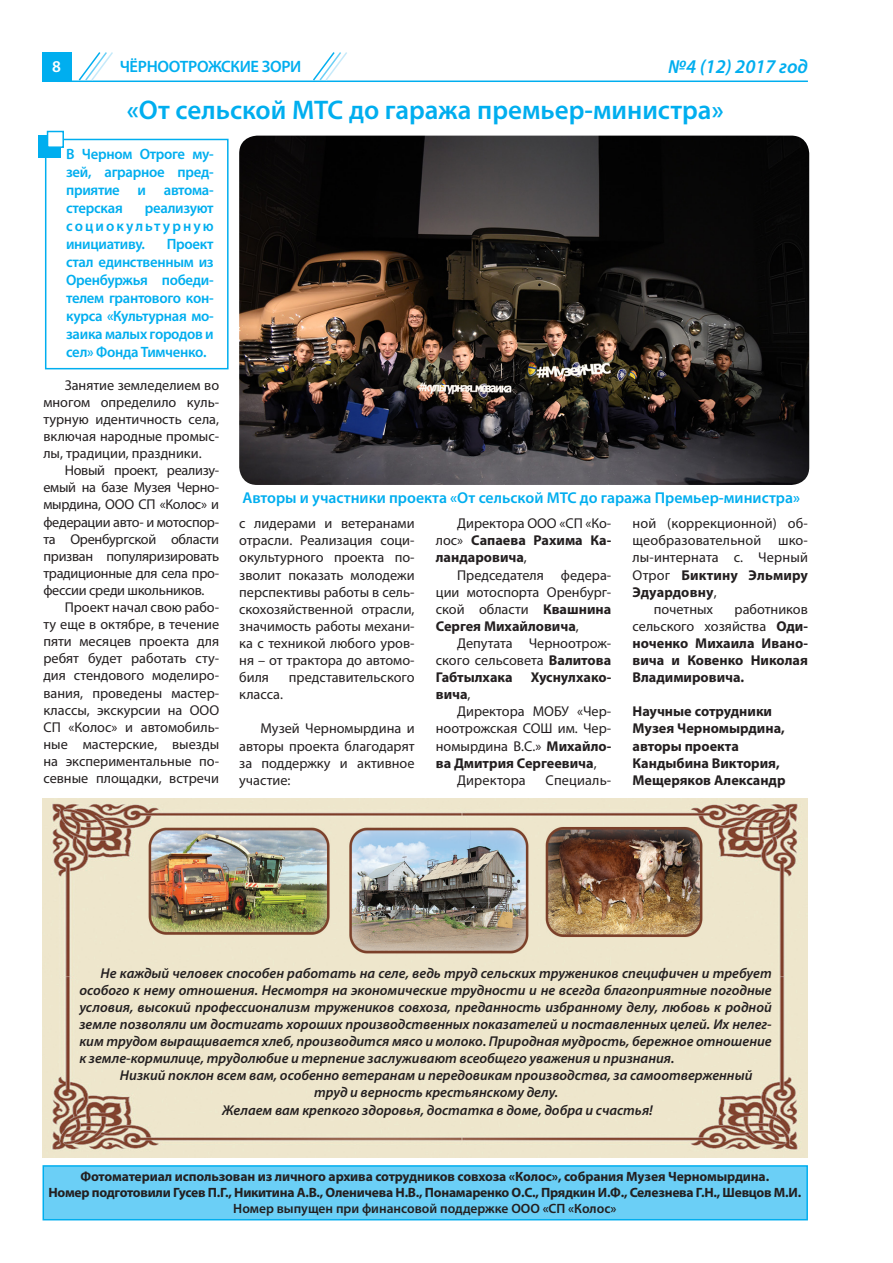
<style>
.page{position:relative;width:893px;height:1263px;background:#fff}
.page>*{position:absolute;margin:0;border:0;box-sizing:border-box;transform-origin:0 0}
.t1{font:600 27px "Myriad Pro";color:#00aeef}
.t2{font:italic 600 19.5px "Myriad Pro";color:#00aeef}
.t3{font:600 16.5px "Myriad Pro";letter-spacing:-.02em;color:#00aeef}
.t4{font:600 16.5px "Myriad Pro";color:#fff}
.t5{font:600 15.75px "Myriad Pro";color:#00aeef}
.t6{font:600 15px/18px "Myriad Pro";letter-spacing:-.02em;color:#00aeef;text-align:justify}
.t7{font:14.25px/17.1px "Myriad Pro";color:#231f20;text-align:justify}
.t8{font:italic 600 14.25px/17.1px "Myriad Pro";color:#231f20;text-align:justify}
.t9{font:700 14.25px/17.1px "Myriad Pro";color:#231f20;text-align:justify}
.t10{font:700 13.5px/16.2px "Myriad Pro";letter-spacing:-.02em;color:#231f20;text-align:center}
.t11{font:600 13.5px "Myriad Pro";color:#231f20}
.s1{font-weight:400}
.s2{font-weight:700}
</style>
<div class="page">
<div style="left:43px;top:53px;width:29px;height:29px;background:#00aeef"></div>
<hr style="left:57px;top:81px;width:751px;height:1px;background:#00aeef">
<svg style="left:311px;top:52px;width:38px;height:29px"></svg>
<svg style="left:77px;top:52px;width:38px;height:29px"></svg>
<img style="left:43px;top:798px;width:765px;height:359px">
<div style="left:45px;top:139px;width:184px;height:230px;border:2px solid #00aeef"></div>
<div style="left:38px;top:135px;width:22px;height:22px;background:#00aeef"></div>
<div style="left:47px;top:131px;width:17px;height:17px;background:#fff;border:2px solid #00aeef"></div>
<img style="left:239px;top:136px;width:570px;height:349px">
<div style="left:43px;top:1165px;width:765px;height:55px;background:#6bcff6;border:1px solid #00aeef"></div>
<p class="t4" style="left:52px;top:56px;width:10px">8</p>
<p class="t3" style="left:120px;top:56px;width:183px">ЧЁРНООТРОЖСКИЕ ЗОРИ</p>
<h2 class="t2" style="left:668px;top:54px;width:141px">№4 (12) 2017 год</h2>
<h1 class="t1" style="left:127px;top:93px;width:598px">«От сельской МТС до гаража премьер-министра»</h1>
<p class="t6" style="left:66px;top:145px;width:149px">В Черном Отроге му&shy;зей, аграрное пред&shy;приятие и автома&shy;стерская</p>
<p class="t6" style="left:66px;top:199px;width:149px;text-indent:79px">реализуют социокультурную инициативу.</p>
<p class="t6" style="left:66px;top:235px;width:149px;text-indent:101px">Проект стал единственным из Оренбуржья победи&shy;телем грантового кон&shy;курса «Культурная мо&shy;заика малых городов и сел» Фонда Тимченко.</p>
<p class="t7" style="left:43px;top:376px;width:177px;text-indent:21px">Занятие земледелием во многом определило куль&shy;турную идентичность села, включая народные промыс&shy;лы, традиции, праздники.</p>
<p class="t7" style="left:43px;top:462px;width:177px;text-indent:21px">Новый проект, реализу&shy;емый на базе Музея Черно&shy;мырдина, ООО СП «Колос» и федерации авто- и мотоспор&shy;та Оренбургской области призван популяризировать традиционные для села про&shy;фессии среди школьников.</p>
<p class="t7" style="left:43px;top:598px;width:177px;text-indent:21px">Проект начал свою рабо&shy;ту еще в октябре, в течение пяти месяцев проекта для ребят будет работать сту&shy;дия стендового моделиро&shy;вания, проведены мастер&shy;классы, экскурсии на ООО СП «Колос» и автомобиль&shy;ные мастерские, выезды на экспериментальные по&shy;севные площадки, встречи</p>
<p class="t5" style="left:242px;top:488px;width:559px">Авторы и участники проекта «От сельской МТС до гаража Премьер-министра»</p>
<p class="t7" style="left:632px;top:515px;width:177px">ной (коррекционной) об-</p>
<p class="t7" style="left:632px;top:532px;width:177px">щеобразовательной шко-</p>
<p class="t7" style="left:632px;top:549px;width:177px">лы-интерната с. Черный</p>
<p class="t9" style="left:632px;top:566px;width:177px"><span class="s1">Отрог</span> Биктину Эльмиру</p>
<p class="t9" style="left:632px;top:583px;width:86px">Эдуардовну<span class="s1">,</span></p>
<p class="t7" style="left:654px;top:600px;width:61px">почетных</p>
<p class="t9" style="left:436px;top:514px;width:177px;text-indent:21px"><span class="s1">Директора ООО «СП «Ко&shy;лос»</span> Сапаева Рахима Ка&shy;ландаровича<span class="s1">,</span></p>
<p class="t7" style="left:436px;top:566px;width:177px;text-indent:21px">Председателя федера&shy;ции мотоспорта Оренбург&shy;ской области <span class="s2">Квашнина Сергея Михайловича</span>,</p>
<p class="t7" style="left:436px;top:634px;width:177px;text-indent:21px">Депутата Черноотрож&shy;ского сельсовета <span class="s2">Валитова Габтылхака</span></p>
<p class="t7" style="left:239px;top:515px;width:177px">с лидерами и ветеранами отрасли. Реализация соци&shy;окультурного проекта по&shy;зволит показать молодежи перспективы работы в сель&shy;скохозяйственной отрасли, значимость работы механи&shy;ка с техникой любого уров&shy;ня – от трактора до автомо&shy;биля</p>
<p class="t9" style="left:632px;top:600px;width:177px;text-indent:102px"><span class="s1">работников сельского хозяйства</span> Оди&shy;ноченко Михаила Ивано&shy;вича и Ковенко Николая Владимировича.</p>
<p class="t9" style="left:632px;top:702px;width:155px;text-align:left">Научные сотрудники<br>Музея Черномырдина, авторы проекта<br>Кандыбина Виктория,<br>Мещеряков Александр</p>
<p class="t9" style="left:531px;top:668px;width:82px">Хуснулхако-</p>
<p class="t7" style="left:289px;top:669px;width:127px">представительского</p>
<p class="t9" style="left:436px;top:685px;width:36px">вича<span class="s1">,</span></p>
<p class="t7" style="left:457px;top:703px;width:156px">Директора МОБУ «Чер-</p>
<p class="t7" style="left:436px;top:720px;width:177px">ноотрожская СОШ им. Чер-</p>
<p class="t7" style="left:436px;top:737px;width:177px">номырдина В.С.» <span class="s2">Михайло-</span></p>
<p class="t9" style="left:436px;top:754px;width:162px">ва Дмитрия Сергеевича<span class="s1">,</span></p>
<p class="t7" style="left:457px;top:771px;width:70px">Директора</p>
<p class="t7" style="left:546px;top:771px;width:67px">Специаль-</p>
<p class="t7" style="left:239px;top:686px;width:45px">класса.</p>
<p class="t7" style="left:239px;top:720px;width:177px;text-indent:21px">Музей Черномырдина и авторы проекта благодарят за поддержку и активное участие:</p>
<p class="t8" style="left:79px;top:964px;width:694px;text-indent:21px">Не каждый человек способен работать на селе, ведь труд сельских тружеников специфичен и требует особого к нему отношения. Несмотря на экономические трудности и не всегда благоприятные погодные условия, высокий профессионализм тружеников совхоза, преданность избранному делу, любовь к родной земле позволяли им достигать хороших производственных показателей и поставленных целей. Их нелег&shy;ким трудом выращивается хлеб, производится мясо и молоко. Природная мудрость, бережное отношение к земле-кормилице, трудолюбие и терпение заслуживают всеобщего уважения и признания.</p>
<p class="t8" style="left:120px;top:1067px;width:634px;text-align:center">Низкий поклон всем вам, особенно ветеранам и передовикам производства, за самоотверженный труд и верность крестьянскому делу.<br>Желаем вам крепкого здоровья, достатка в доме, добра и счастья!</p>
<p class="t10" style="left:48px;top:1167px;width:754px">Фотоматериал использован из личного архива сотрудников совхоза «Колос», собрания Музея Черномырдина.<br>Номер подготовили Гусев П.Г., Никитина А.В., Оленичева Н.В., Понамаренко О.С., Прядкин И.Ф., Селезнева Г.Н., Шевцов М.И.</p>
<p class="t11" style="left:233px;top:1200px;width:385px">Номер выпущен при финансовой поддержке ООО «СП «Колос»</p>
</div>
